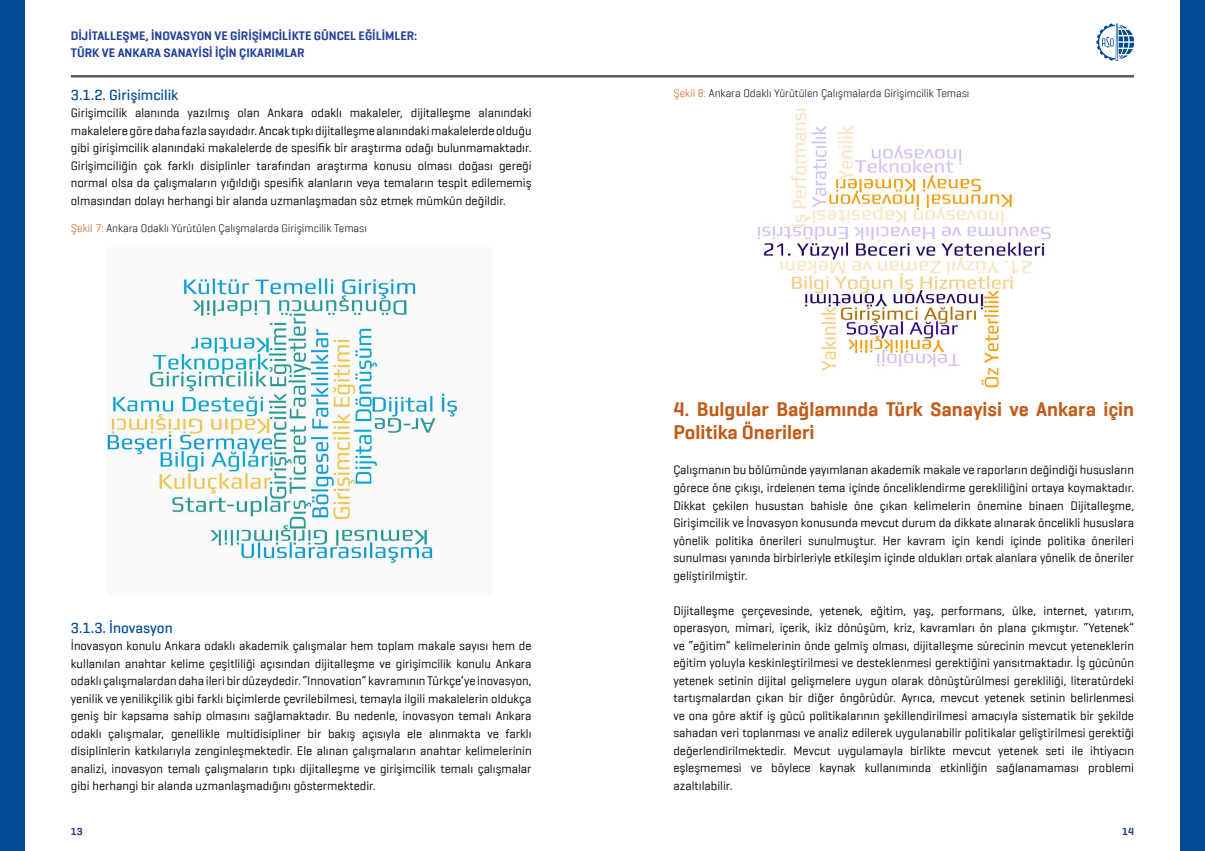
<style>
.page{position:relative;width:1205px;height:851px;background:#fff}
.page>*{position:absolute;margin:0;border:0;box-sizing:border-box;transform-origin:0 0}
.t1{font:600 20px/23.8px "Geogrotesque";color:#c45a17}
.t2{font:500 15px "Geogrotesque";color:#044c94}
.t3{font:12.5px/17.5px "Geogrotesque";color:#000;text-align:justify}
.t4{font:600 12.5px/17.5px "Geogrotesque";color:#214099}
.t5{font:300 11.25px "Geogrotesque";color:#000}
.t6{font:600 10.5px "Geogrotesque";color:#233a80}
.s1{color:#c45a17}
</style>
<div class="page">
<div style="left:0;top:0;width:25px;height:850px;background:#044c94"></div>
<div style="left:1180px;top:0;width:25px;height:850px;background:#044c94"></div>
<svg style="left:1096px;top:23px;width:38px;height:38px"></svg>
<hr style="left:71px;top:75px;width:1063px;height:2px;background:#5a5a5b">
<img style="left:107px;top:278px;width:351px;height:286px">
<img style="left:758px;top:108px;width:293px;height:280px">
<p class="t4" style="left:71px;top:27px;width:348px">DIJITALLEŞME, İNOVASYON VE GIRIŞIMCILIKTE GÜNCEL EĞILIMLER:<br>TÜRK VE ANKARA SANAYISI IÇIN ÇIKARIMLAR</p>
<p class="t2" style="left:71px;top:85px;width:109px">3.1.2. Girişimcilik</p>
<p class="t5" style="left:673px;top:86px;width:298px"><span class="s1">Şekil 8:</span> Ankara Odaklı Yürütülen Çalışmalarda Girişimcilik Teması</p>
<p class="t3" style="left:71px;top:104px;width:462px">Girişimcilik alanında yazılmış olan Ankara odaklı makaleler, dijitalleşme alanındaki makalelere göre daha fazla sayıdadır. Ancak tıpkı dijitalleşme alanındaki makalelerde olduğu gibi girişimcilik alanındaki makalelerde de spesifik bir araştırma odağı bulunmamaktadır.<br>Girişimciliğin çok farklı disiplinler tarafından araştırma konusu olması doğası gereği normal olsa da çalışmaların yığıldığı spesifik alanların veya temaların tespit edilememiş olmasından dolayı herhangi bir alanda uzmanlaşmadan söz etmek mümkün değildir.</p>
<p class="t5" style="left:71px;top:221px;width:298px"><span class="s1">Şekil 7:</span> Ankara Odaklı Yürütülen Çalışmalarda Girişimcilik Teması</p>
<p class="t2" style="left:71px;top:618px;width:103px">3.1.3. İnovasyon</p>
<p class="t3" style="left:71px;top:636px;width:462px">İnovasyon konulu Ankara odaklı akademik çalışmalar hem toplam makale sayısı hem de kullanılan anahtar kelime çeşitliliği açısından dijitalleşme ve girişimcilik konulu Ankara odaklı çalışmalardan daha ileri bir düzeydedir. “Innovation” kavramının Türkçe’ye inovasyon, yenilik ve yenilikçilik gibi farklı biçimlerde çevrilebilmesi, temayla ilgili makalelerin oldukça geniş bir kapsama sahip olmasını sağlamaktadır. Bu nedenle, inovasyon temalı Ankara odaklı çalışmalar, genellikle multidisipliner bir bakış açısıyla ele alınmakta ve farklı disiplinlerin katkılarıyla zenginleşmektedir. Ele alınan çalışmaların anahtar kelimelerinin analizi, inovasyon temalı çalışmaların tıpkı dijitalleşme ve girişimcilik temalı çalışmalar gibi herhangi bir alanda uzmanlaşmadığını göstermektedir.</p>
<h1 class="t1" style="left:673px;top:396px;width:462px">4. Bulgular Bağlamında Türk Sanayisi ve Ankara için<br>Politika Önerileri</h1>
<p class="t3" style="left:673px;top:461px;width:462px">Çalışmanın bu bölümünde yayımlanan akademik makale ve raporların değindiği hususların görece öne çıkışı, irdelenen tema içinde önceliklendirme gerekliliğini ortaya koymaktadır.<br>Dikkat çekilen husustan bahisle öne çıkan kelimelerin önemine binaen Dijitalleşme, Girişimcilik ve İnovasyon konusunda mevcut durum da dikkate alınarak öncelikli hususlara yönelik politika önerileri sunulmuştur. Her kavram için kendi içinde politika önerileri sunulması yanında birbirleriyle etkileşim içinde oldukları ortak alanlara yönelik de öneriler geliştirilmiştir.</p>
<p class="t3" style="left:673px;top:601px;width:462px">Dijitalleşme çerçevesinde, yetenek, eğitim, yaş, performans, ülke, internet, yatırım, operasyon, mimari, içerik, ikiz dönüşüm, kriz, kavramları ön plana çıkmıştır. “Yetenek” ve “eğitim” kelimelerinin önde gelmiş olması, dijitalleşme sürecinin mevcut yeteneklerin eğitim yoluyla keskinleştirilmesi ve desteklenmesi gerektiğini yansıtmaktadır. İş gücünün yetenek setinin dijital gelişmelere uygun olarak dönüştürülmesi gerekliliği, literatürdeki tartışmalardan çıkan bir diğer öngörüdür. Ayrıca, mevcut yetenek setinin belirlenmesi ve ona göre aktif iş gücü politikalarının şekillendirilmesi amacıyla sistematik bir şekilde sahadan veri toplanması ve analiz edilerek uygulanabilir politikalar geliştirilmesi gerektiği değerlendirilmektedir. Mevcut uygulamayla birlikte mevcut yetenek seti ile ihtiyacın eşleşmemesi ve böylece kaynak kullanımında etkinliğin sağlanamaması problemi azaltılabilir.</p>
<p class="t6" style="left:71px;top:824px;width:13px">13</p>
<p class="t6" style="left:1122px;top:824px;width:13px">14</p>
</div>
